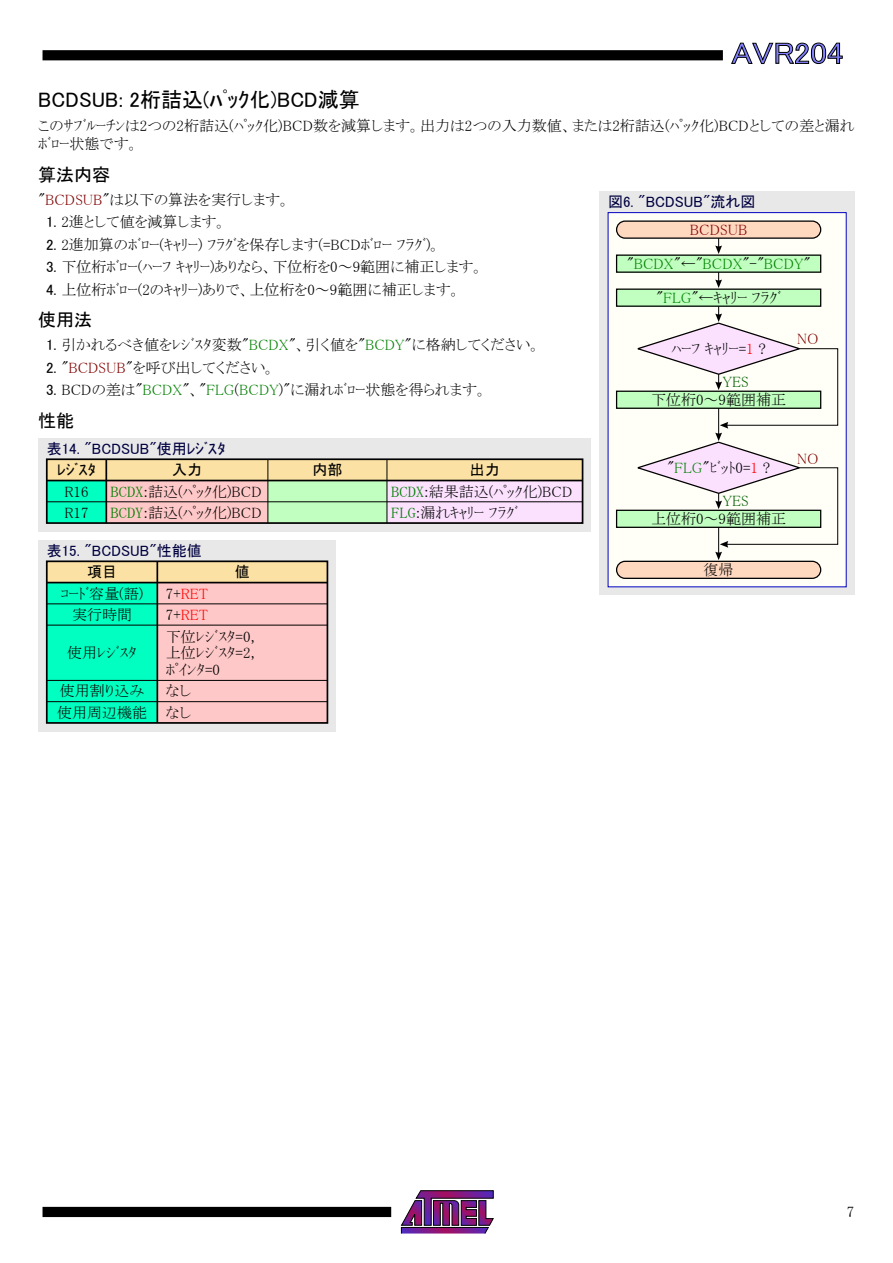
<style>
.page{position:relative;width:893px;height:1263px;background:#fff}
.page>*{position:absolute;margin:0;border:0;box-sizing:border-box;transform-origin:0 0}
.t1{font:30px "MS P Gothic";color:#8080ff;scale:1.1 1}
.t2{font:21px "MS P Gothic";color:#000}
.t3{font:18px "MS P Gothic";color:#000}
.t4{font:15px/16.5px "MS P Mincho";color:#000}
.t5{font:15px "MS P Gothic";color:#000040}
.t6{font:15px "MS P Mincho";color:#008000}
.t7{font:15px "MS P Gothic";color:#000}
.t8{font:15px "MS P Mincho";color:#800000}
.t9{font:15px "MS P Mincho";color:#f00}
.t10{font:15px "MS P Mincho";color:#006000}
.s1{color:#800000}
.s2{font-family:"MS P Gothic"}
.s3{color:#008000}
.s4{color:#000}
.s5{color:#f00}
.s6{font-family:"MS Mincho";color:#008000}
</style>
<div class="page">
<svg style="left:401px;top:1190px;width:93px;height:44px"></svg>
<div style="left:43px;top:1207px;width:348px;height:10px;background:#000"></div>
<div style="left:43px;top:50px;width:680px;height:10px;background:#000"></div>
<svg style="left:731px;top:43px;width:112px;height:21px"></svg>
<div style="left:600px;top:191px;width:255px;height:404px;background:#e8e8e8"></div>
<div style="left:608px;top:213px;width:238px;height:374px;background:#fffff7"></div>
<div style="left:617px;top:221px;width:204px;height:17px;background:#ffd8c0;border-radius:9px"></div>
<div style="left:616px;top:220px;width:205px;height:19px;border:1px solid #000;border-radius:9px"></div>
<div style="left:617px;top:255px;width:204px;height:17px;background:#c0ffc0"></div>
<div style="left:616px;top:254px;width:205px;height:19px;border:1px solid #000"></div>
<div style="left:617px;top:289px;width:204px;height:17px;background:#c0ffc0"></div>
<div style="left:616px;top:288px;width:205px;height:19px;border:1px solid #000"></div>
<div style="left:617px;top:391px;width:204px;height:17px;background:#c0ffc0"></div>
<div style="left:616px;top:391px;width:205px;height:18px;border:1px solid #000"></div>
<div style="left:617px;top:510px;width:204px;height:17px;background:#c0ffc0"></div>
<div style="left:616px;top:510px;width:205px;height:18px;border:1px solid #000"></div>
<div style="left:617px;top:561px;width:204px;height:17px;background:#ffd8c0;border-radius:9px"></div>
<div style="left:616px;top:561px;width:205px;height:18px;border:1px solid #000;border-radius:9px"></div>
<svg style="left:715px;top:238px;width:7px;height:16px"></svg>
<svg style="left:715px;top:272px;width:7px;height:16px"></svg>
<svg style="left:636px;top:306px;width:202px;height:254px"></svg>
<div style="left:38px;top:438px;width:553px;height:93px;background:#e8e8e8"></div>
<div style="left:387px;top:480px;width:196px;height:43px;background:#fce1ff"></div>
<div style="left:106px;top:480px;width:162px;height:43px;background:#ffc8c8"></div>
<div style="left:47px;top:480px;width:59px;height:43px;background:#00ffc0"></div>
<div style="left:268px;top:480px;width:119px;height:43px;background:#c0ffc0"></div>
<div style="left:47px;top:459px;width:536px;height:21px;background:#fce1a4"></div>
<div style="left:46px;top:458px;width:537px;height:66px;border:2px solid #000"></div>
<hr style="left:105px;top:459px;width:2px;height:64px;background:#000">
<hr style="left:267px;top:459px;width:1px;height:64px;background:#000">
<hr style="left:387px;top:459px;width:1px;height:64px;background:#000">
<hr style="left:47px;top:480px;width:536px;height:1px;background:#000">
<hr style="left:47px;top:501px;width:536px;height:1px;background:#000">
<div style="left:38px;top:540px;width:298px;height:191px;background:#e8e8e8"></div>
<div style="left:47px;top:583px;width:110px;height:140px;background:#00ffc0"></div>
<div style="left:157px;top:583px;width:170px;height:140px;background:#ffc8c8"></div>
<div style="left:47px;top:561px;width:280px;height:22px;background:#fce1a4"></div>
<div style="left:46px;top:560px;width:282px;height:164px;border:2px solid #000"></div>
<hr style="left:156px;top:561px;width:2px;height:162px;background:#000">
<hr style="left:47px;top:582px;width:280px;height:1px;background:#000">
<hr style="left:47px;top:603px;width:280px;height:1px;background:#000">
<hr style="left:47px;top:625px;width:280px;height:1px;background:#000">
<hr style="left:47px;top:680px;width:280px;height:1px;background:#000">
<hr style="left:47px;top:701px;width:280px;height:1px;background:#000">
<h1 class="t1" style="left:731px;top:38px;width:103px">AVR204</h1>
<h2 class="t2" style="left:38px;top:89px;width:323px">BCDSUB: 2桁詰込(ﾊﾟｯｸ化)BCD減算</h2>
<p class="t4" style="left:38px;top:117px;width:818px;line-height:18px">このｻﾌﾞﾙｰﾁﾝは2つの2桁詰込(ﾊﾟｯｸ化)BCD数を減算します。出力は2つの入力数値、または2桁詰込(ﾊﾟｯｸ化)BCDとしての差と漏れﾎﾞﾛｰ状態です。</p>
<p class="t3" style="left:38px;top:165px;width:73px">算法内容</p>
<p class="t4" style="left:38px;top:191px;width:253px">"<span class="s1">BCDSUB</span>"は以下の算法を実行します。</p>
<p class="t4" style="left:46px;top:214px;width:182px"><span class="s2">1.</span> 2進として値を減算します。</p>
<p class="t4" style="left:46px;top:236px;width:396px"><span class="s2">2.</span> 2進加算のﾎﾞﾛｰ(ｷｬﾘｰ) ﾌﾗｸﾞを保存します(=BCDﾎﾞﾛｰ ﾌﾗｸﾞ)。</p>
<p class="t4" style="left:46px;top:259px;width:439px"><span class="s2">3.</span> 下位桁ﾎﾞﾛｰ(ﾊｰﾌ ｷｬﾘｰ)ありなら、下位桁を0～9範囲に補正します。</p>
<p class="t4" style="left:46px;top:281px;width:416px"><span class="s2">4.</span> 上位桁ﾎﾞﾛｰ(2のｷｬﾘｰ)ありで、上位桁を0～9範囲に補正します。</p>
<p class="t3" style="left:38px;top:311px;width:55px">使用法</p>
<p class="t4" style="left:46px;top:337px;width:496px"><span class="s2">1.</span> 引かれるべき値をﾚｼﾞｽﾀ変数"<span class="s3">BCDX</span>"、引く値を"<span class="s3">BCDY</span>"に格納してください。</p>
<p class="t4" style="left:46px;top:359px;width:231px"><span class="s2">2.</span> "<span class="s1">BCDSUB</span>"を呼び出してください。</p>
<p class="t4" style="left:46px;top:382px;width:442px"><span class="s2">3.</span> BCDの差は"<span class="s3">BCDX</span>"、"<span class="s3">FLG</span>(<span class="s3">BCDY</span>)"に漏れﾎﾞﾛｰ状態を得られます。</p>
<p class="t3" style="left:38px;top:411px;width:37px">性能</p>
<p class="t5" style="left:608px;top:195px;width:149px">図6. "BCDSUB"流れ図</p>
<p class="t8" style="left:690px;top:222px;width:59px">BCDSUB</p>
<p class="t6" style="left:627px;top:256px;width:185px"><span class="s4">"</span>BCDX<span class="s4">"←"</span>BCDX<span class="s4">"-"</span>BCDY<span class="s4">"</span></p>
<p class="t4" style="left:656px;top:289px;width:126px">"<span class="s3">FLG</span>"←ｷｬﾘｰ ﾌﾗｸﾞ</p>
<p class="t8" style="left:797px;top:332px;width:23px">NO</p>
<p class="t4" style="left:671px;top:340px;width:96px">ﾊｰﾌ ｷｬﾘｰ=<span class="s5">1</span> ?</p>
<p class="t10" style="left:723px;top:374px;width:27px">YES</p>
<p class="t4" style="left:651px;top:391px;width:137px">下位桁0～9範囲補正</p>
<p class="t5" style="left:47px;top:441px;width:180px">表14. "BCDSUB"使用ﾚｼﾞｽﾀ</p>
<p class="t7" style="left:57px;top:462px;width:40px">ﾚｼﾞｽﾀ</p>
<p class="t7" style="left:172px;top:462px;width:31px">入力</p>
<p class="t7" style="left:312px;top:462px;width:31px">内部</p>
<p class="t7" style="left:470px;top:462px;width:31px">出力</p>
<p class="t4" style="left:65px;top:483px;width:26px">R16</p>
<p class="t4" style="left:111px;top:483px;width:153px"><span class="s6">BCDX</span>:詰込(ﾊﾟｯｸ化)BCD</p>
<p class="t4" style="left:65px;top:504px;width:26px">R17</p>
<p class="t4" style="left:391px;top:483px;width:183px"><span class="s6">BCDX</span>:結果詰込(ﾊﾟｯｸ化)BCD</p>
<p class="t4" style="left:111px;top:504px;width:153px"><span class="s6">BCDY</span>:詰込(ﾊﾟｯｸ化)BCD</p>
<p class="t4" style="left:391px;top:504px;width:128px"><span class="s6">FLG</span>:漏れｷｬﾘｰ ﾌﾗｸﾞ</p>
<p class="t5" style="left:47px;top:543px;width:157px">表15. "BCDSUB"性能値</p>
<p class="t7" style="left:87px;top:564px;width:32px">項目</p>
<p class="t7" style="left:235px;top:564px;width:16px">値</p>
<p class="t4" style="left:61px;top:585px;width:84px">ｺｰﾄﾞ容量(語)</p>
<p class="t9" style="left:166px;top:586px;width:44px"><span class="s4">7+</span>RET</p>
<p class="t4" style="left:72px;top:606px;width:62px">実行時間</p>
<p class="t9" style="left:166px;top:607px;width:44px"><span class="s4">7+</span>RET</p>
<p class="t4" style="left:67px;top:644px;width:71px">使用ﾚｼﾞｽﾀ</p>
<p class="t4" style="left:166px;top:628px;width:91px;text-align:justify">下位ﾚｼﾞｽﾀ=0,上位ﾚｼﾞｽﾀ=2,ﾎﾟｲﾝﾀ=0</p>
<p class="t4" style="left:60px;top:683px;width:86px">使用割り込み</p>
<p class="t4" style="left:166px;top:683px;width:27px">なし</p>
<p class="t4" style="left:57px;top:704px;width:91px">使用周辺機能</p>
<p class="t4" style="left:166px;top:704px;width:27px">なし</p>
<p class="t4" style="left:667px;top:459px;width:105px">"<span class="s3">FLG</span>"ﾋﾞｯﾄ0=<span class="s5">1</span> ?</p>
<p class="t4" style="left:651px;top:510px;width:137px">上位桁0～9範囲補正</p>
<p class="t4" style="left:704px;top:562px;width:31px">復帰</p>
<p class="t10" style="left:723px;top:493px;width:27px">YES</p>
<p class="t8" style="left:797px;top:451px;width:23px">NO</p>
<p class="t4" style="left:847px;top:1203px;width:9px">7</p>
</div>
